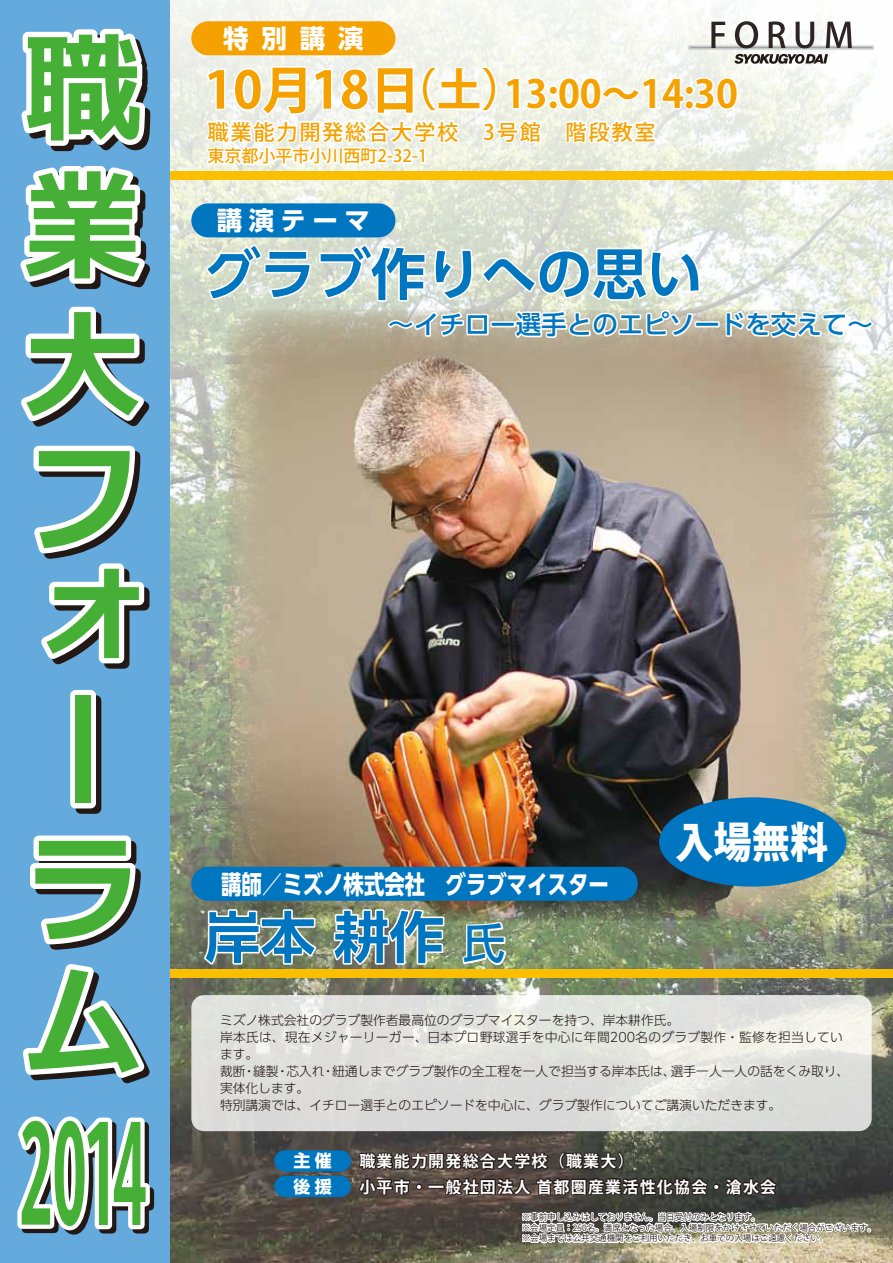
<style>
.page{position:relative;width:893px;height:1263px;background:#fff}
.page>*{position:absolute;margin:0;border:0;box-sizing:border-box;transform-origin:0 0}
.t1{font:700 135px "Koz Go Pr 6 N";color:#45b035;scale:.5 1}
.t2{font:700 120.15px/136.2px "Meiryo";color:#45b035;text-align:justify}
.t3{font:700 55.35px "UD Shin Go Pro De";color:#0076c0}
.t4{font:800 42.45px "Koz Go Pr 6 N";color:#fff;scale:.9 1}
.t5{font:700 38.25px "Koz Go Pr 6 N";color:#f5a200}
.t6{font:500 25.5px "UD Shin Go Pro";color:#0076c0}
.t7{font:700 25.5px "UD Shin Go Pro";color:#fff;scale:.8 1}
.t8{font:700 25.5px "UD Shin Go Pro";color:#fff}
.t9{font:500 21.3px "Koz Go Pr 6 N";letter-spacing:.08em;color:#f5a200}
.t10{font:500 16.95px "Koz Go Pr 6 N";color:#f5a200}
.t11{font:700 16.95px/25.5px "UD Shin Go Pro";color:#fff}
.t12{font:700 15.9px/25.5px "Koz Go Pr 6 N";letter-spacing:.08em;color:#fff}
.t13{font:300 12.75px/17px "UD Shin Go Pro";color:#221815}
.t14{font:8.55px/10.6px "Koz Go Pr 6 N";color:#221815}
.s1{font-size:51px}
.s2{font-size:44.7px}
.s3{font-family:"UD Shin Go Pro";font-weight:500;font-size:42.45px}
</style>
<div class="page">
<img style="left:170px;top:0;width:723px;height:1263px">
<div style="left:0;top:969px;width:893px;height:9px;background:#fabf00"></div>
<img style="left:225px;top:310px;width:613px;height:612px">
<div style="left:0;top:171px;width:893px;height:9px;background:#fabf00"></div>
<div style="left:0;top:0;width:170px;height:1263px;background:#65aadd"></div>
<div style="left:76px;top:695px;width:25px;height:119px;border:11px solid #221815"></div>
<svg style="left:20px;top:28px;width:131px;height:261px"></svg>
<svg style="left:21px;top:306px;width:129px;height:363px"></svg>
<div style="left:70px;top:690px;width:26px;height:118px;border:11px solid #fff"></div>
<svg style="left:23px;top:835px;width:127px;height:249px"></svg>
<svg style="left:17px;top:1116px;width:138px;height:119px"></svg>
<div style="left:690px;top:45px;width:182px;height:5px;background:#c9caca"></div>
<hr style="left:690px;top:47px;width:182px;height:1px;background:#9fa0a0">
<svg style="left:191px;top:995px;width:681px;height:136px;background:#e0e1dd"></svg>
<div style="left:191px;top:203px;width:204px;height:34px;background:#0076c0;border-radius:17px"></div>
<div style="left:695px;top:321px;width:25px;height:6px;border:3px solid #fff"></div>
<svg style="left:724px;top:308px;width:152px;height:32px"></svg>
<div style="left:659px;top:797px;width:187px;height:90px;background:#0076c0;border-radius:50%"></div>
<svg style="left:191px;top:0;width:661px;height:169px"></svg>
<svg style="left:203px;top:242px;width:499px;height:99px"></svg>
<svg style="left:201px;top:907px;width:118px;height:61px"></svg>
<svg style="left:331px;top:907px;width:115px;height:61px"></svg>
<svg style="left:460px;top:920px;width:48px;height:47px"></svg>
<div style="left:191px;top:867px;width:447px;height:34px;background:#0076c0;border-radius:17px"></div>
<div style="left:274px;top:1150px;width:77px;height:21px;background:#0076c0;border-radius:11px"></div>
<div style="left:274px;top:1176px;width:77px;height:21px;background:#0076c0;border-radius:11px"></div>
<svg style="left:349px;top:1020px;width:522px;height:236px;background:#9d9c95"></svg>
<h2 class="t2" style="left:24px;top:28px;width:117px">職業大フ</h2>
<h2 class="t2" style="left:24px;top:558px;width:116px;line-height:134.2px;text-align:left">ォーラム</h2>
<h1 class="t1" style="left:19px;top:1099px;width:257px">2014</h1>
<h3 class="t8" style="left:223px;top:17px;width:142px">特別講演</h3>
<h3 class="t5" style="left:204px;top:72px;width:535px"><span class="s1">10月18日</span><span class="s2">（土）</span>13:00～14:30</h3>
<h3 class="t9" style="left:207px;top:120px;width:450px">職業能力開発総合大学校　3号館　階段教室</h3>
<h3 class="t10" style="left:207px;top:147px;width:221px">東京都小平市小川西町2-32-1</h3>
<h3 class="t8" style="left:217px;top:200px;width:155px">講演テーマ</h3>
<h3 class="t3" style="left:205px;top:229px;width:499px">グラブ作りへの思い</h3>
<h3 class="t6" style="left:388px;top:304px;width:486px">～イチロー選手とのエピソードを交えて～</h3>
<h3 class="t7" style="left:221px;top:863px;width:486px">講師／ミズノ株式会社　グラブマイスター</h3>
<h3 class="t3" style="left:205px;top:892px;width:302px">岸本 耕作 <span class="s3">氏</span></h3>
<h3 class="t4" style="left:675px;top:818px;width:172px">入場無料</h3>
<p class="t13" style="left:220px;top:1012px;width:631px">ミズノ株式会社のグラブ製作者最高位のグラブマイスターを持つ、岸本耕作氏。<br>岸本氏は、現在メジャーリーガー、日本プロ野球選手を中心に年間200名のグラブ製作・監修を担当しています。<br>裁断・縫製・芯入れ・紐通しまでグラブ製作の全工程を一人で担当する岸本氏は、選手一人一人の話をくみ取り、実体化します。<br>特別講演では、イチロー選手とのエピソードを中心に、グラブ製作についてご講演いただきます。</p>
<h3 class="t11" style="left:293px;top:1148px;width:40px">主催後援</h3>
<p class="t12" style="left:359px;top:1149px;width:418px">職業能力開発総合大学校（職業大）<br>小平市・一般社団法人 首都圏産業活性化協会・滄水会</p>
<p class="t14" style="left:522px;top:1212px;width:356px">※事前申し込みはしておりません。当日受付のみとなります。<br>※会場定員：250名。満席となった場合、入場制限をかけさせていただく場合がございます。※会場までは公共交通機関をご利用いただき、お車での入場はご遠慮ください。</p>
</div>
